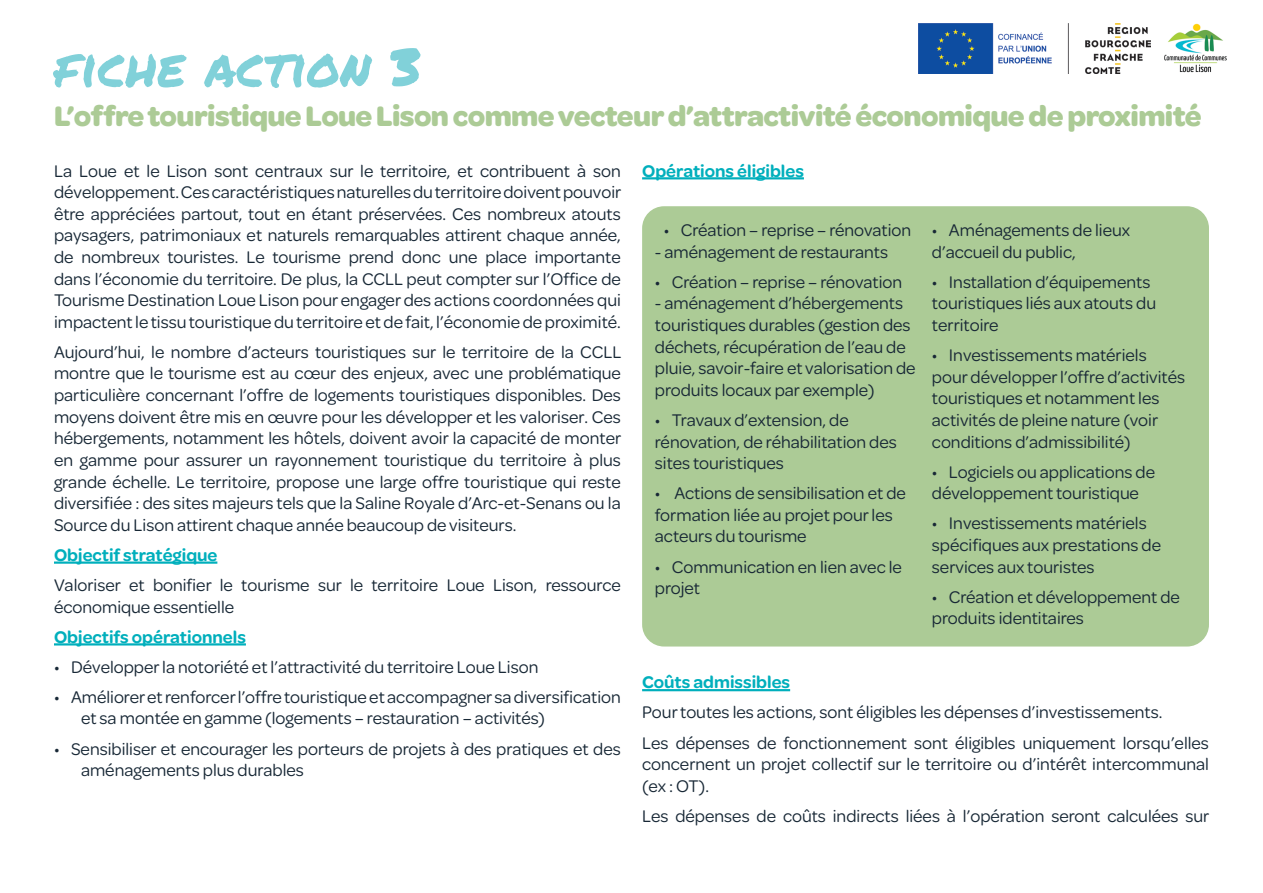
<style>
.page{position:relative;width:1263px;height:893px;background:#fff}
.page>*{position:absolute;margin:0;border:0;box-sizing:border-box;transform-origin:0 0}
.t1{font:54px "Permanent Marker";color:#81d1d9}
.t2{font:700 30px "Omnes";letter-spacing:-.02em;color:#accb96}
.corps_de_texte{font:18px/21.6px "Omnes";color:#182836}
.sous-titre{font:600 18px "Omnes";color:#00afbc}
</style>
<div class="page">
<img style="left:1164px;top:23px;width:63px;height:50px">
<img style="left:918px;top:24px;width:233px;height:50px">
<hr style="left:54px;top:561px;width:163px;height:3px;background:#00afbc">
<hr style="left:54px;top:643px;width:192px;height:2px;background:#00afbc">
<hr style="left:642px;top:177px;width:162px;height:2px;background:#00afbc">
<hr style="left:642px;top:689px;width:148px;height:2px;background:#00afbc">
<div style="left:642px;top:206px;width:567px;height:440px;background:#accb96;border-radius:22px"></div>
<p class="t1" style="left:54px;top:27px;width:369px">FICHE ACTION 3</p>
<p class="t2" style="left:54px;top:95px;width:1149px">L’offre touristique Loue Lison comme vecteur d’attractivité économique de proximité</p>
<p class="corps_de_texte" style="left:54px;top:159px;width:569px;text-align:justify">La Loue et le Lison sont centraux sur le territoire, et contribuent à son développement. Ces caractéristiques naturelles du territoire doivent pouvoir être appréciées partout, tout en étant préservées. Ces nombreux atouts paysagers, patrimoniaux et naturels remarquables attirent chaque année, de nombreux touristes. Le tourisme prend donc une place importante dans l’économie du territoire. De plus, la CCLL peut compter sur l’Office de Tourisme Destination Loue Lison pour engager des actions coordonnées qui impactent le tissu touristique du territoire et de fait, l’économie de proximité.</p>
<p class="corps_de_texte" style="left:54px;top:340px;width:569px;text-align:justify">Aujourd’hui, le nombre d’acteurs touristiques sur le territoire de la CCLL montre que le tourisme est au cœur des enjeux, avec une problématique particulière concernant l’offre de logements touristiques disponibles. Des moyens doivent être mis en œuvre pour les développer et les valoriser. Ces hébergements, notamment les hôtels, doivent avoir la capacité de monter en gamme pour assurer un rayonnement touristique du territoire à plus grande échelle. Le territoire, propose une large offre touristique qui reste diversifiée : des sites majeurs tels que la Saline Royale d’Arc-et-Senans ou la Source du Lison attirent chaque année beaucoup de visiteurs.</p>
<p class="sous-titre" style="left:54px;top:542px;width:165px">Objectif stratégique</p>
<p class="corps_de_texte" style="left:54px;top:573px;width:568px">Valoriser et bonifier le tourisme sur le territoire Loue Lison, ressource économique essentielle</p>
<p class="sous-titre" style="left:54px;top:624px;width:193px">Objectifs opérationnels</p>
<p class="corps_de_texte" style="left:54px;top:655px;width:486px">• Développer la notoriété et l’attractivité du territoire Loue Lison</p>
<p class="corps_de_texte" style="left:81px;top:685px;width:541px;text-indent:-27px">• Améliorer et renforcer l’offre touristique et accompagner sa diversification et sa montée en gamme (logements – restauration – activités)</p>
<p class="corps_de_texte" style="left:81px;top:737px;width:541px;text-indent:-27px">• Sensibiliser et encourager les porteurs de projets à des pratiques et des aménagements plus durables</p>
<p class="sous-titre" style="left:642px;top:158px;width:163px">Opérations éligibles</p>
<p class="corps_de_texte" style="left:664px;top:218px;width:249px">• Création – reprise – rénovation</p>
<p class="corps_de_texte" style="left:655px;top:240px;width:235px">- aménagement de restaurants</p>
<p class="corps_de_texte" style="left:655px;top:270px;width:249px">• Création – reprise – rénovation</p>
<p class="corps_de_texte" style="left:655px;top:292px;width:262px">- aménagement d’hébergements touristiques durables (gestion des déchets, récupération de l’eau de pluie, savoir-faire et valorisation de produits locaux par exemple)</p>
<p class="corps_de_texte" style="left:655px;top:408px;width:243px">• Travaux d’extension, de rénovation, de réhabilitation des sites touristiques</p>
<p class="corps_de_texte" style="left:655px;top:481px;width:253px">• Actions de sensibilisation et de formation liée au projet pour les acteurs du tourisme</p>
<p class="corps_de_texte" style="left:655px;top:555px;width:249px">• Communication en lien avec le projet</p>
<p class="corps_de_texte" style="left:932px;top:218px;width:200px">• Aménagements de lieux d’accueil du public,</p>
<p class="corps_de_texte" style="left:932px;top:270px;width:226px">• Installation d’équipements touristiques liés aux atouts du territoire</p>
<p class="corps_de_texte" style="left:932px;top:343px;width:255px">• Investissements matériels pour développer l’offre d’activités touristiques et notamment les activités de pleine nature (voir conditions d’admissibilité)</p>
<p class="corps_de_texte" style="left:932px;top:460px;width:225px">• Logiciels ou applications de développement touristique</p>
<p class="corps_de_texte" style="left:932px;top:511px;width:231px">• Investissements matériels spécifiques aux prestations de services aux touristes</p>
<p class="corps_de_texte" style="left:932px;top:585px;width:250px">• Création et développement de produits identitaires</p>
<p class="sous-titre" style="left:642px;top:670px;width:150px">Coûts admissibles</p>
<p class="corps_de_texte" style="left:642px;top:701px;width:522px">Pour toutes les actions, sont éligibles les dépenses d’investissements.</p>
<p class="corps_de_texte" style="left:642px;top:731px;width:568px;text-align:justify">Les dépenses de fonctionnement sont éligibles uniquement lorsqu’elles concernent un projet collectif sur le territoire ou d’intérêt intercommunal (ex : OT).</p>
<p class="corps_de_texte" style="left:642px;top:804px;width:569px">Les dépenses de coûts indirects liées à l’opération seront calculées sur</p>
</div>
